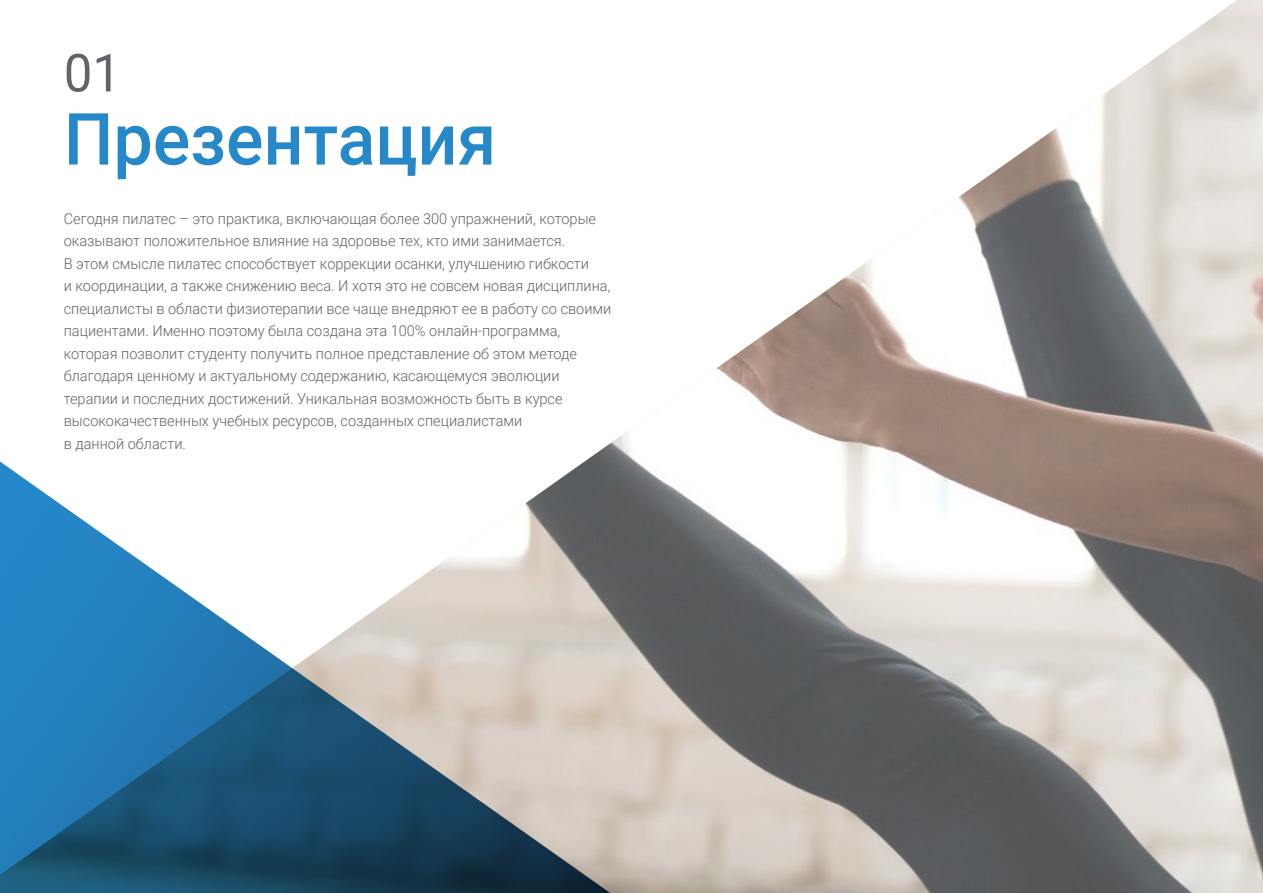
<style>
.page{position:relative;width:1263px;height:893px;background:#fff}
.page>*{position:absolute;margin:0;border:0;box-sizing:border-box;transform-origin:0 0}
.t1{font:500 72px "Roboto";color:#2488c9}
.t2{font:52.5px "Roboto";color:#61646a}
.t3{font:300 15px/22.5px "Roboto";color:#61646a}
</style>
<div class="page">
<img style="left:606px;top:0;width:657px;height:893px">
<svg style="left:0;top:446px;width:640px;height:447px"></svg>
<h2 class="t2" style="left:64px;top:36px;width:59px">01</h2>
<h1 class="t1" style="left:64px;top:89px;width:434px">Презентация</h1>
<p class="t3" style="left:64px;top:207px;width:549px">Сегодня пилатес – это практика, включающая более 300 упражнений, которые оказывают положительное влияние на здоровье тех, кто ими занимается.<br>В этом смысле пилатес способствует коррекции осанки, улучшению гибкости<br>и координации, а также снижению веса. И хотя это не совсем новая дисциплина, специалисты в области физиотерапии все чаще внедряют ее в работу со своими пациентами. Именно поэтому была создана эта 100% онлайн-программа, которая позволит студенту получить полное представление об этом методе благодаря ценному и актуальному содержанию, касающемуся эволюции терапии и последних достижений. Уникальная возможность быть в курсе высококачественных учебных ресурсов, созданных специалистами<br>в данной области.</p>
</div>
